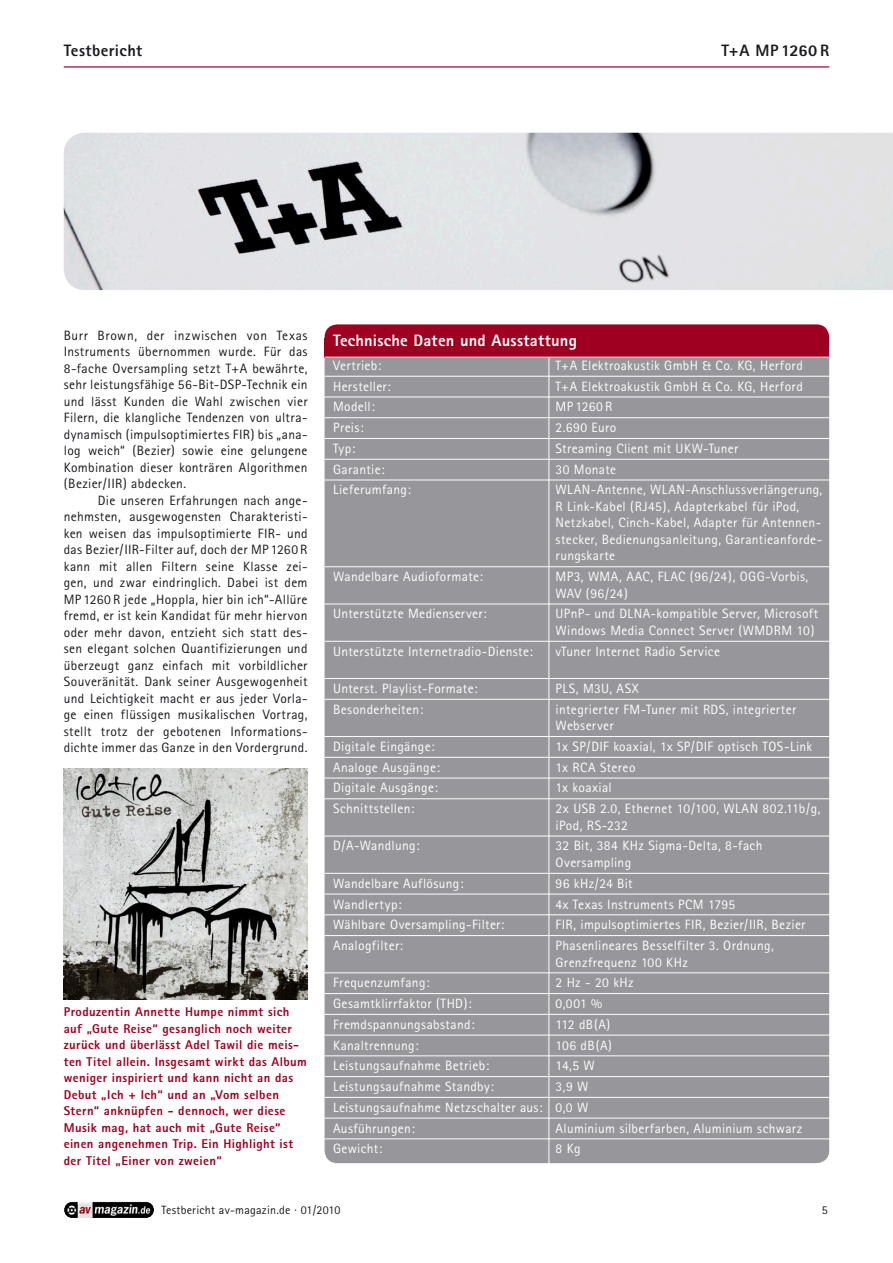
<style>
.page{position:relative;width:893px;height:1263px;background:#fff}
.page>*{position:absolute;margin:0;border:0;box-sizing:border-box;transform-origin:0 0}
.TAB_Heads{font:800 16.5px "Rotis Sans Serif";letter-spacing:.01em;color:#fff}
.Absatzformat_6{font:800 16.5px "Rotis Sans Serif";letter-spacing:.02em;color:#1a1a1f}
.Kiste{font:13.5px/16.5px "Rotis Sans Serif";letter-spacing:.025em;color:#fff}
.Brot{font:13.5px/16.5px "Rotis Sans Serif";letter-spacing:.02em;color:#1a1a1f;text-align:justify}
.BUs{font:800 12.75px/16.5px "Rotis Sans Serif";letter-spacing:.03em;color:#9e0021}
._8pt{font:12px "Rotis Sans Serif";letter-spacing:.02em;color:#1a1a1f}
</style>
<div class="page">
<img style="left:64px;top:769px;width:244px;height:231px">
<hr style="left:64px;top:66px;width:765px;height:2px;background:#9e0021">
<img style="left:64px;top:1202px;width:90px;height:16px">
<div style="left:325px;top:358px;width:504px;height:805px;background:#96969b"></div>
<svg style="left:325px;top:324px;width:504px;height:14px;background:#a10a29"></svg>
<div style="left:325px;top:338px;width:504px;height:19px;background:#9e0021"></div>
<hr style="left:325px;top:376px;width:504px;height:1px;background:#fff">
<hr style="left:325px;top:397px;width:504px;height:1px;background:#fff">
<hr style="left:325px;top:417px;width:504px;height:1px;background:#fff">
<hr style="left:325px;top:438px;width:504px;height:1px;background:#fff">
<hr style="left:325px;top:459px;width:504px;height:1px;background:#fff">
<hr style="left:325px;top:480px;width:504px;height:1px;background:#fff">
<hr style="left:325px;top:566px;width:504px;height:1px;background:#fff">
<hr style="left:325px;top:604px;width:504px;height:1px;background:#fff">
<hr style="left:325px;top:641px;width:504px;height:1px;background:#fff">
<hr style="left:325px;top:678px;width:504px;height:1px;background:#fff">
<hr style="left:325px;top:699px;width:504px;height:1px;background:#fff">
<hr style="left:325px;top:736px;width:504px;height:1px;background:#fff">
<hr style="left:325px;top:757px;width:504px;height:1px;background:#fff">
<hr style="left:325px;top:778px;width:504px;height:1px;background:#fff">
<hr style="left:325px;top:798px;width:504px;height:1px;background:#fff">
<hr style="left:325px;top:836px;width:504px;height:1px;background:#fff">
<hr style="left:325px;top:873px;width:504px;height:1px;background:#fff">
<hr style="left:325px;top:894px;width:504px;height:1px;background:#fff">
<hr style="left:325px;top:914px;width:504px;height:1px;background:#fff">
<hr style="left:325px;top:935px;width:504px;height:1px;background:#fff">
<hr style="left:325px;top:972px;width:504px;height:1px;background:#fff">
<hr style="left:325px;top:993px;width:504px;height:1px;background:#fff">
<hr style="left:325px;top:1014px;width:504px;height:1px;background:#fff">
<hr style="left:325px;top:1035px;width:504px;height:1px;background:#fff">
<hr style="left:325px;top:1055px;width:504px;height:1px;background:#fff">
<hr style="left:325px;top:1076px;width:504px;height:1px;background:#fff">
<hr style="left:325px;top:1097px;width:504px;height:1px;background:#fff">
<hr style="left:325px;top:1118px;width:504px;height:1px;background:#fff">
<hr style="left:325px;top:1138px;width:504px;height:1px;background:#fff">
<hr style="left:549px;top:357px;width:1px;height:807px;background:#fff">
<img style="left:64px;top:133px;width:829px;height:157px">
<p class="Absatzformat_6" style="left:64px;top:40px;width:80px">Testbericht</p>
<p class="Absatzformat_6" style="left:721px;top:40px;width:109px">T+A MP 1260 R</p>
<p class="Brot" style="left:64px;top:327px;width:245px">Burr Brown, der inzwischen von Texas Instruments übernommen wurde. Für das 8-fache Oversampling setzt T+A bewährte, sehr leistungsfähige 56-Bit-DSP-Technik ein und lässt Kunden die Wahl zwischen vier Filern, die klangliche Tendenzen von ultra&shy;dynamisch (impulsoptimiertes FIR) bis „ana&shy;log weich“ (Bezier) sowie eine gelungene Kombination dieser konträren Algorithmen (Bezier/IIR) abdecken.</p>
<p class="Brot" style="left:64px;top:492px;width:245px;text-indent:34px">Die unseren Erfahrungen nach ange&shy;nehmsten, ausgewogensten Charakteristi&shy;ken weisen das impulsoptimierte FIR- und das Bezier/IIR-Filter auf, doch der MP 1260 R kann mit allen Filtern seine Klasse zei&shy;gen, und zwar eindringlich. Dabei ist dem MP 1260 R jede „Hoppla, hier bin ich“-Allüre fremd, er ist kein Kandidat für mehr hiervon oder mehr davon, entzieht sich statt des&shy;sen elegant solchen Quantifizierungen und überzeugt ganz einfach mit vorbildlicher Souveränität. Dank seiner Ausgewogenheit und Leichtigkeit macht er aus jeder Vorla&shy;ge einen flüssigen musikalischen Vortrag, stellt trotz der gebotenen Informations&shy;dichte immer das Ganze in den Vordergrund.</p>
<p class="BUs" style="left:64px;top:1003px;width:245px">Produzentin Annette Humpe nimmt sich auf „Gute Reise“ gesanglich noch weiter zurück und überlässt Adel Tawil die meis&shy;ten Titel allein. Insgesamt wirkt das Album weniger inspiriert und kann nicht an das Debut „Ich + Ich“ und an „Vom selben Stern“ anknüpfen - dennoch, wer diese Musik mag, hat auch mit „Gute Reise“ einen angenehmen Trip. Ein Highlight ist der Titel „Einer von zweien“</p>
<p class="TAB_Heads" style="left:333px;top:330px;width:245px">Technische Daten und Ausstattung</p>
<p class="Kiste" style="left:333px;top:357px;width:50px">Vertrieb:</p>
<p class="Kiste" style="left:556px;top:357px;width:249px">T+A Elektroakustik GmbH &amp; Co. KG, Herford</p>
<p class="Kiste" style="left:333px;top:378px;width:59px">Hersteller:</p>
<p class="Kiste" style="left:556px;top:378px;width:249px">T+A Elektroakustik GmbH &amp; Co. KG, Herford</p>
<p class="Kiste" style="left:333px;top:398px;width:43px">Modell:</p>
<p class="Kiste" style="left:556px;top:398px;width:58px">MP 1260 R</p>
<p class="Kiste" style="left:333px;top:419px;width:32px">Preis:</p>
<p class="Kiste" style="left:556px;top:419px;width:62px">2.690 Euro</p>
<p class="Kiste" style="left:333px;top:440px;width:24px">Typ:</p>
<p class="Kiste" style="left:556px;top:440px;width:184px">Streaming Client mit UKW-Tuner</p>
<p class="Kiste" style="left:333px;top:461px;width:53px">Garantie:</p>
<p class="Kiste" style="left:556px;top:461px;width:62px">30 Monate</p>
<p class="Kiste" style="left:333px;top:481px;width:80px">Lieferumfang:</p>
<p class="Kiste" style="left:556px;top:481px;width:268px">WLAN-Antenne, WLAN-Anschlussverlängerung, R Link-Kabel (RJ45), Adapterkabel für iPod, Netzkabel, Cinch-Kabel, Adapter für Antennen&shy;stecker, Bedienungsanleitung, Garantieanforde&shy;rungskarte</p>
<p class="Kiste" style="left:333px;top:568px;width:152px">Wandelbare Audioformate:</p>
<p class="Kiste" style="left:556px;top:568px;width:254px">MP3, WMA, AAC, FLAC (96/24), OGG-Vorbis,<br>WAV (96/24)</p>
<p class="Kiste" style="left:333px;top:605px;width:155px">Unterstützte Medienserver:</p>
<p class="Kiste" style="left:556px;top:605px;width:264px">UPnP- und DLNA-kompatible Server, Microsoft<br>Windows Media Connect Server (WMDRM 10)</p>
<p class="Kiste" style="left:333px;top:643px;width:201px">Unterstützte Internetradio-Dienste:</p>
<p class="Kiste" style="left:556px;top:643px;width:166px">vTuner Internet Radio Service</p>
<p class="Kiste" style="left:333px;top:680px;width:146px">Unterst. Playlist-Formate:</p>
<p class="Kiste" style="left:556px;top:680px;width:85px">PLS, M3U, ASX</p>
<p class="Kiste" style="left:333px;top:701px;width:92px">Besonderheiten:</p>
<p class="Kiste" style="left:556px;top:701px;width:242px">integrierter FM-Tuner mit RDS, integrierter<br>Webserver</p>
<p class="Kiste" style="left:333px;top:738px;width:103px">Digitale Eingänge:</p>
<p class="Kiste" style="left:556px;top:738px;width:258px">1x SP/DIF koaxial, 1x SP/DIF optisch TOS-Link</p>
<p class="Kiste" style="left:333px;top:759px;width:108px">Analoge Ausgänge:</p>
<p class="Kiste" style="left:556px;top:759px;width:81px">1x RCA Stereo</p>
<p class="Kiste" style="left:333px;top:779px;width:106px">Digitale Ausgänge:</p>
<p class="Kiste" style="left:556px;top:779px;width:58px">1x koaxial</p>
<p class="Kiste" style="left:333px;top:800px;width:83px">Schnittstellen:</p>
<p class="Kiste" style="left:556px;top:800px;width:266px">2x USB 2.0, Ethernet 10/100, WLAN 802.11b/g, iPod, RS-232</p>
<p class="Kiste" style="left:333px;top:837px;width:88px">D/A-Wandlung:</p>
<p class="Kiste" style="left:556px;top:837px;width:208px">32 Bit, 384 KHz Sigma-Delta, 8-fach<br>Oversampling</p>
<p class="Kiste" style="left:333px;top:875px;width:132px">Wandelbare Auflösung:</p>
<p class="Kiste" style="left:556px;top:875px;width:79px">96 kHz/24 Bit</p>
<p class="Kiste" style="left:333px;top:895px;width:70px">Wandlertyp:</p>
<p class="Kiste" style="left:556px;top:895px;width:181px">4x Texas Instruments PCM 1795</p>
<p class="Kiste" style="left:333px;top:916px;width:173px">Wählbare Oversampling-Filter:</p>
<p class="Kiste" style="left:556px;top:916px;width:251px">FIR, impulsoptimiertes FIR, Bezier/IIR, Bezier</p>
<p class="Kiste" style="left:333px;top:937px;width:71px">Analogfilter:</p>
<p class="Kiste" style="left:556px;top:937px;width:220px">Phasenlineares Besselfilter 3. Ordnung,<br>Grenzfrequenz 100 KHz</p>
<p class="Kiste" style="left:333px;top:974px;width:98px">Frequenzumfang:</p>
<p class="Kiste" style="left:556px;top:974px;width:80px">2 Hz - 20 kHz</p>
<p class="Kiste" style="left:333px;top:995px;width:140px">Gesamtklirrfaktor (THD):</p>
<p class="Kiste" style="left:556px;top:995px;width:48px">0,001 %</p>
<p class="Kiste" style="left:333px;top:1016px;width:143px">Fremdspannungsabstand:</p>
<p class="Kiste" style="left:556px;top:1016px;width:56px">112 dB(A)</p>
<p class="Kiste" style="left:333px;top:1036px;width:87px">Kanaltrennung:</p>
<p class="Kiste" style="left:556px;top:1036px;width:58px">106 dB(A)</p>
<p class="Kiste" style="left:333px;top:1057px;width:158px">Leistungsaufnahme Betrieb:</p>
<p class="Kiste" style="left:556px;top:1057px;width:41px">14,5 W</p>
<p class="Kiste" style="left:333px;top:1078px;width:162px">Leistungsaufnahme Standby:</p>
<p class="Kiste" style="left:556px;top:1078px;width:34px">3,9 W</p>
<p class="Kiste" style="left:333px;top:1099px;width:257px">Leistungsaufnahme Netzschalter aus: 0,0 W</p>
<p class="Kiste" style="left:333px;top:1119px;width:83px">Ausführungen:</p>
<p class="Kiste" style="left:556px;top:1119px;width:248px">Aluminium silberfarben, Aluminium schwarz</p>
<p class="Kiste" style="left:333px;top:1140px;width:51px">Gewicht:</p>
<p class="Kiste" style="left:556px;top:1140px;width:26px">8 Kg</p>
<p class="_8pt" style="left:161px;top:1203px;width:181px">Testbericht av-magazin.de · 01/2010</p>
<p class="_8pt" style="left:822px;top:1203px;width:7px">5</p>
</div>
